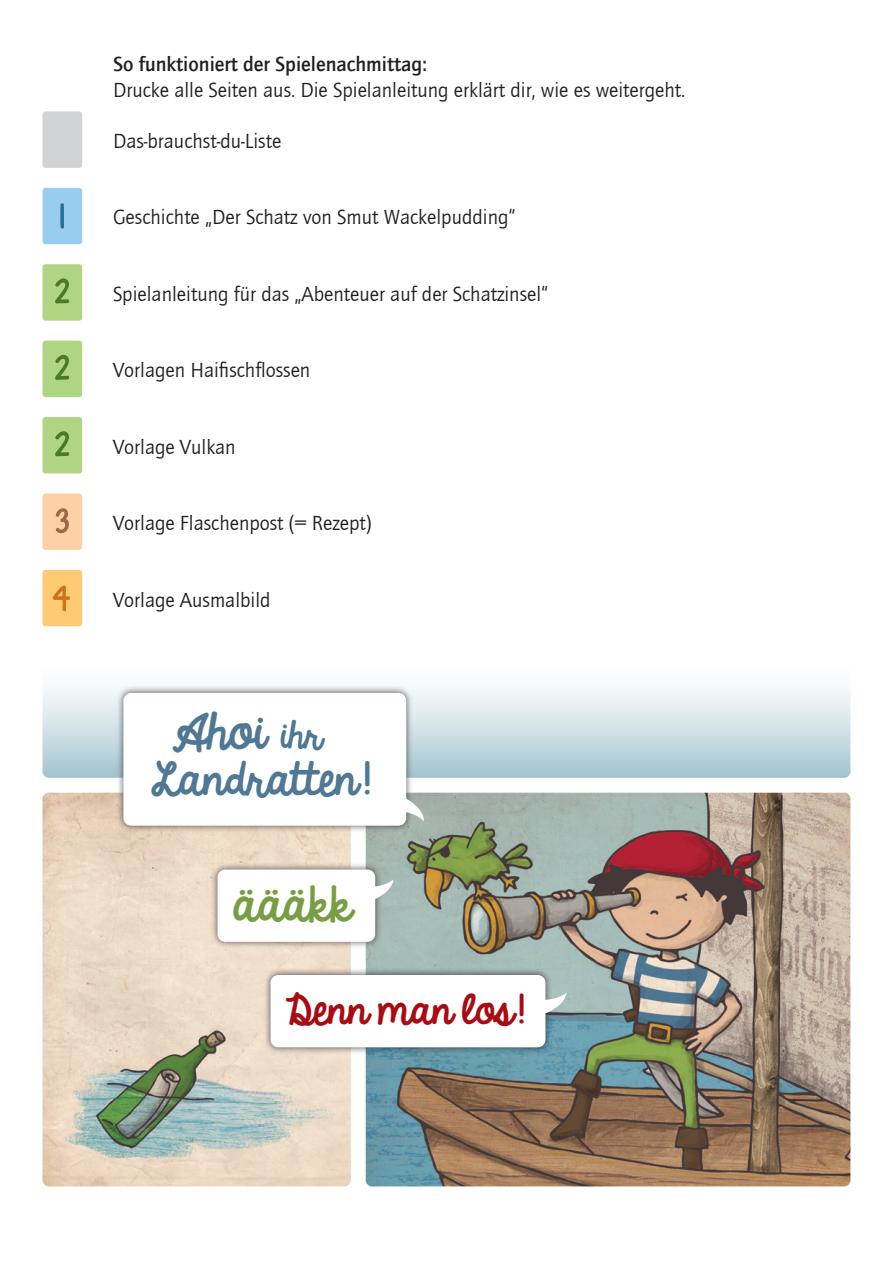
<style>
.page{position:relative;width:893px;height:1263px;background:#fff}
.page>*{position:absolute;margin:0;border:0;box-sizing:border-box;transform-origin:0 0}
.t1{font:44.1px "Sigikid Always A Good Time";color:#4f7894}
.t2{font:42.6px "Sigikid Always A Good Time";color:#789e45}
.t3{font:40.35px "Sigikid Always A Good Time";color:#4f7894}
.t4{font:36.3px "Sigikid Always A Good Time";color:#a90b12}
.t5{font:33.15px "Sigikid Always A Good Time";color:#4f7894}
.t6{font:21px "Quay Itc T";color:#231f20}
.t7{font:700 21px "Quay Itc T";color:#231f20}
</style>
<div class="page">
<img style="left:43px;top:793px;width:308px;height:393px">
<svg style="left:43px;top:687px;width:807px;height:91px;background:#cddfe4"></svg>
<img style="left:366px;top:793px;width:484px;height:393px">
<div style="left:116px;top:685px;width:298px;height:148px;background:#231f20;opacity:.75"></div>
<div style="left:123px;top:693px;width:283px;height:133px;background:#fff;border-radius:8px"></div>
<div style="left:210px;top:862px;width:172px;height:87px;background:#231f20;opacity:.75"></div>
<div style="left:217px;top:869px;width:158px;height:73px;background:#fff;border-radius:8px"></div>
<div style="left:263px;top:968px;width:290px;height:86px;background:#231f20;opacity:.75"></div>
<div style="left:270px;top:975px;width:275px;height:72px;background:#fff;border-radius:8px"></div>
<svg style="left:405px;top:796px;width:19px;height:25px"></svg>
<svg style="left:375px;top:879px;width:18px;height:23px"></svg>
<svg style="left:545px;top:993px;width:22px;height:22px"></svg>
<div style="left:43px;top:188px;width:39px;height:56px;background:#99cdef;border-radius:3px"></div>
<svg style="left:60px;top:203px;width:4px;height:26px"></svg>
<div style="left:43px;top:111px;width:39px;height:57px;background:#d1d2d4;border-radius:3px"></div>
<div style="left:43px;top:417px;width:39px;height:56px;background:#afd582;border-radius:3px"></div>
<svg style="left:55px;top:431px;width:14px;height:25px"></svg>
<div style="left:43px;top:341px;width:39px;height:56px;background:#afd582;border-radius:3px"></div>
<svg style="left:55px;top:355px;width:14px;height:25px"></svg>
<div style="left:43px;top:264px;width:39px;height:57px;background:#afd582;border-radius:3px"></div>
<svg style="left:55px;top:278px;width:14px;height:25px"></svg>
<div style="left:43px;top:493px;width:39px;height:57px;background:#fdd0a6;border-radius:3px"></div>
<svg style="left:56px;top:508px;width:13px;height:25px"></svg>
<div style="left:43px;top:570px;width:39px;height:56px;background:#feca73;border-radius:3px"></div>
<svg style="left:53px;top:586px;width:17px;height:25px"></svg>
<p class="t7" style="left:113px;top:52px;width:315px">So funktioniert der Spielenachmittag:</p>
<p class="t6" style="left:113px;top:77px;width:574px">Drucke alle Seiten aus. Die Spielanleitung erklärt dir, wie es weitergeht.</p>
<p class="t6" style="left:113px;top:128px;width:170px">Das-brauchst-du-Liste</p>
<p class="t6" style="left:113px;top:205px;width:404px">Geschichte „Der Schatz von Smut Wackelpudding“</p>
<p class="t6" style="left:113px;top:281px;width:437px">Spielanleitung für das „Abenteuer auf der Schatzinsel“</p>
<p class="t6" style="left:113px;top:358px;width:199px">Vorlagen Haifischflossen</p>
<p class="t6" style="left:113px;top:434px;width:124px">Vorlage Vulkan</p>
<p class="t6" style="left:113px;top:511px;width:260px">Vorlage Flaschenpost (= Rezept)</p>
<p class="t6" style="left:113px;top:587px;width:159px">Vorlage Ausmalbild</p>
<p class="t1" style="left:177px;top:699px;width:90px">Ahoi</p>
<p class="t5" style="left:281px;top:710px;width:42px">ihr</p>
<p class="t3" style="left:151px;top:748px;width:222px">Landratten !</p>
<p class="t2" style="left:233px;top:872px;width:120px">äääkk</p>
<p class="t4" style="left:285px;top:982px;width:241px">Denn man los !</p>
</div>
